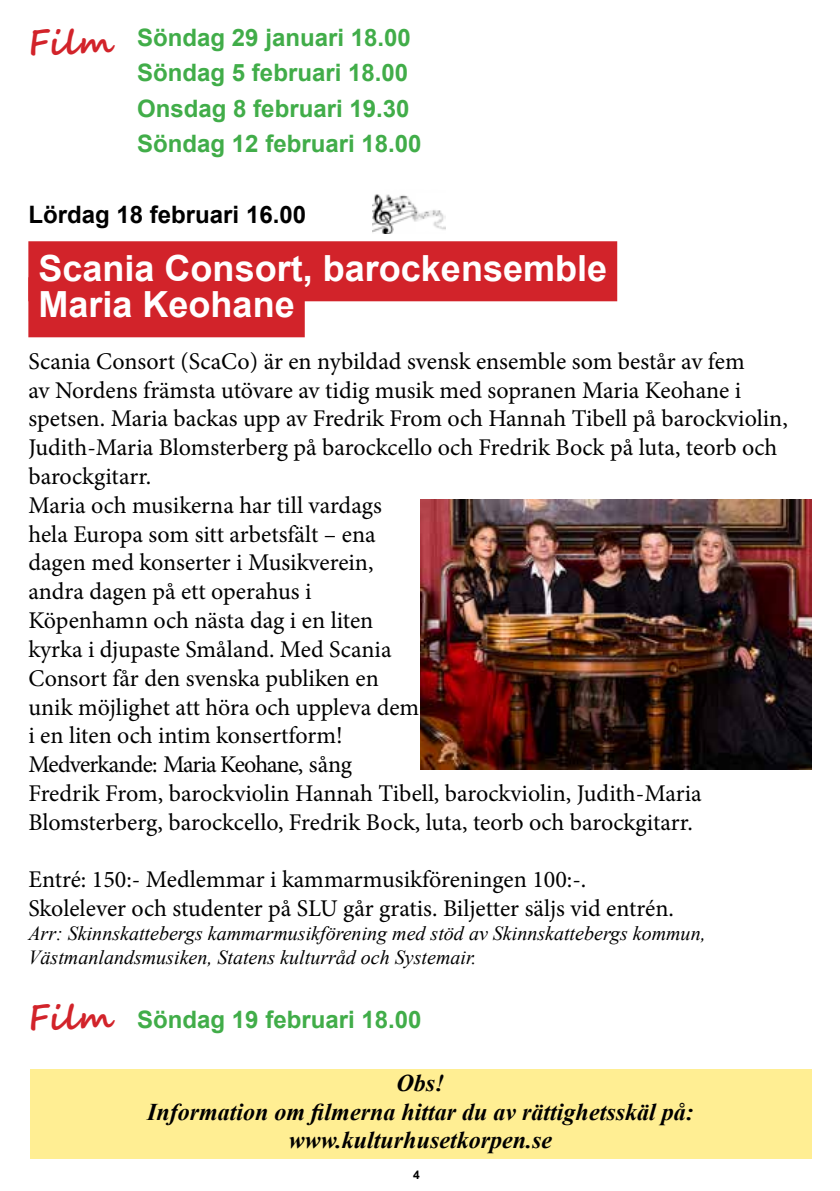
<style>
.page{position:relative;width:840px;height:1191px;background:#fff}
.page>*{position:absolute;margin:0;border:0;box-sizing:border-box;transform-origin:0 0}
.t1{font:700 36px/36px "Arial";color:#fff}
.t2{font:24px/28.8px "Minion Pro";color:#000}
.t3{font:700 24px/35.4px "Arial";color:#41ad49}
.t4{font:italic 700 24px/28.8px "Times New Roman";color:#000;text-align:center}
.t5{font:700 24px "Arial";color:#000}
.t6{font:italic 20px/24px "Times New Roman";color:#000}
.t7{font:700 12px "Arial";color:#000}
.s1{font-family:"Segoe Script";font-size:34px;color:#d2232a}
</style>
<div class="page">
<div style="left:28px;top:241px;width:589px;height:60px;background:#d2232a"></div>
<div style="left:28px;top:277px;width:276px;height:60px;background:#d2232a"></div>
<img style="left:421px;top:499px;width:390px;height:270px">
<div style="left:30px;top:1069px;width:781px;height:89px;background:#ffee93"></div>
<img style="left:372px;top:194px;width:73px;height:40px">
<p class="t3" style="left:137px;top:20px;width:286px;text-indent:-109px"><span class="s1">Film</span> Söndag 29 januari 18.00<br>Söndag 5 februari 18.00<br>Onsdag 8 februari 19.30<br>Söndag 12 februari 18.00</p>
<p class="t5" style="left:28px;top:197px;width:279px">Lördag 18 februari 16.00</p>
<h1 class="t1" style="left:38px;top:251px;width:570px">Scania Consort, barockensemble<br>Maria Keohane</h1>
<p class="t2" style="left:28px;top:347px;width:760px">Scania Consort (ScaCo) är en nybildad svensk ensemble som består av fem<br>av Nordens främsta utövare av tidig musik med sopranen Maria Keohane i spetsen. Maria backas upp av Fredrik From och Hannah Tibell på barockviolin, Judith-Maria Blomsterberg på barockcello och Fredrik Bock på luta, teorb och barockgitarr.<br>Maria och musikerna har till vardags<br>hela Europa som sitt arbetsfält – ena<br>dagen med konserter i Musikverein,<br>andra dagen på ett operahus i<br>Köpenhamn och nästa dag i en liten<br>kyrka i djupaste Småland. Med Scania<br>Consort får den svenska publiken en<br>unik möjlighet att höra och uppleva dem<br>i en liten och intim konsertform!<br>Medverkande: Maria Keohane, sång<br>Fredrik From, barockviolin Hannah Tibell, barockviolin, Judith-Maria Blomsterberg, barockcello, Fredrik Bock, luta, teorb och barockgitarr.</p>
<p class="t2" style="left:28px;top:865px;width:646px">Entré: 150:- Medlemmar i kammarmusikföreningen 100:-.<br>Skolelever och studenter på SLU går gratis. Biljetter säljs vid entrén.</p>
<p class="t6" style="left:28px;top:921px;width:678px">Arr: Skinnskattebergs kammarmusikförening med stöd av Skinnskattebergs kommun,<br>Västmanlandsmusiken, Statens kulturråd och Systemair.</p>
<p class="t3" style="left:28px;top:1002px;width:394px"><span class="s1">Film</span> Söndag 19 februari 18.00</p>
<p class="t4" style="left:147px;top:1067px;width:548px">Obs!<br>Information om filmerna hittar du av rättighetsskäl på: www.kulturhusetkorpen.se</p>
<p class="t7" style="left:413px;top:1166px;width:8px">4</p>
</div>
